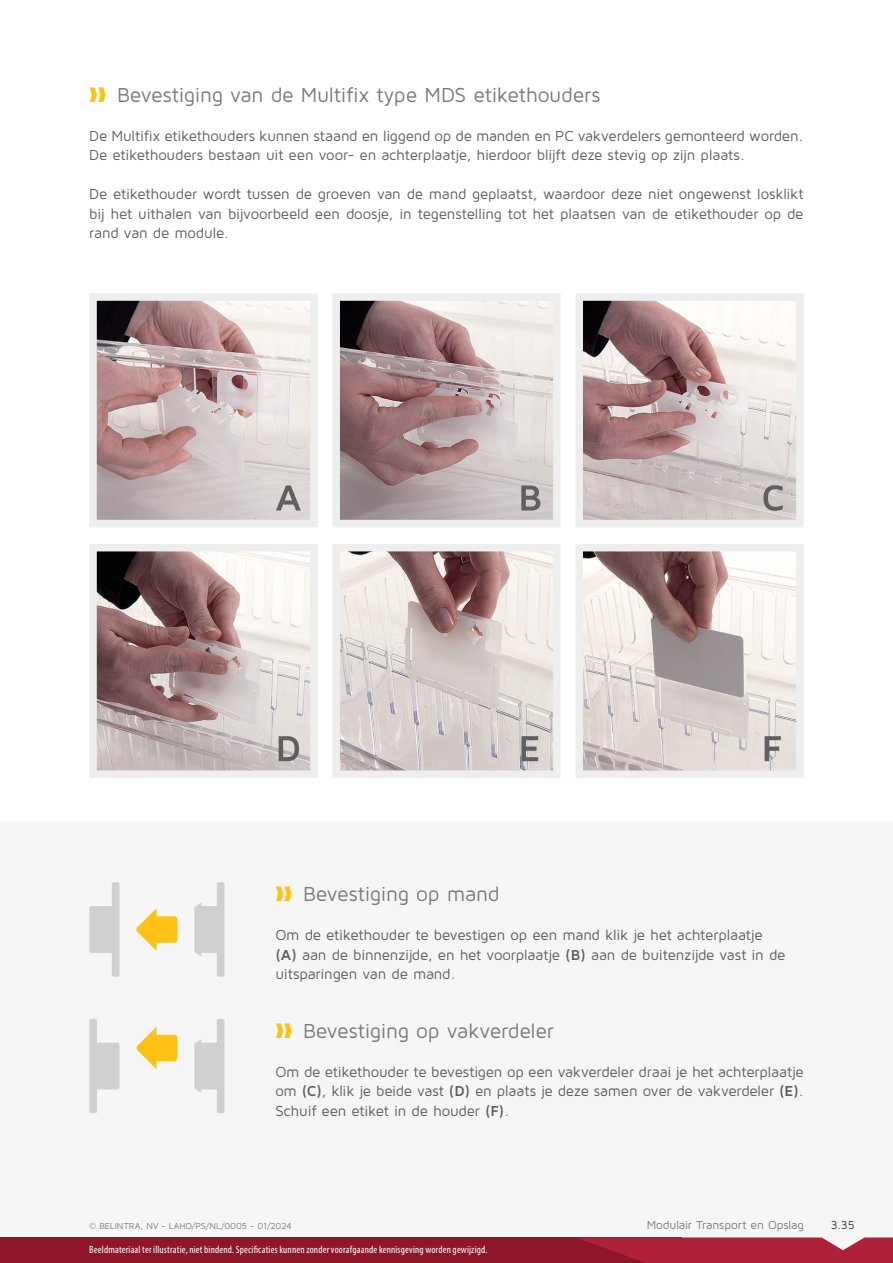
<style>
.page{position:relative;width:893px;height:1263px;background:#fff}
.page>*{position:absolute;margin:0;border:0;box-sizing:border-box;transform-origin:0 0}
.t1{font:21px "Maven Pro";letter-spacing:-.015em;color:#7a7c7f}
.main__intro_NL{font:15px/19.5px "Maven Pro";letter-spacing:-.015em;color:#5f5f62}
.t2{font:12px "Maven Pro";letter-spacing:-.015em;color:#7a7c7f}
.t3{font:12px "Maven Pro";color:#3c3c3d}
.t4{font:condensed 10.5px "Myriad Pro";letter-spacing:.015em;color:#fff}
.Paragraph_Style_2{font:9px "Maven Pro";letter-spacing:-.005em;color:#7a7c7f}
.s1{color:#fec115}
.s2{font-weight:700}
</style>
<div class="page">
<div style="left:0;top:822px;width:893px;height:441px;background:#f6f6f7"></div>
<img style="left:98px;top:302px;width:211px;height:216px">
<div style="left:89px;top:293px;width:229px;height:234px;border:8px solid #eeeeef"></div>
<img style="left:98px;top:553px;width:211px;height:216px">
<div style="left:89px;top:544px;width:229px;height:234px;border:8px solid #eeeeef"></div>
<img style="left:341px;top:302px;width:211px;height:216px">
<div style="left:332px;top:293px;width:229px;height:234px;border:8px solid #eeeeef"></div>
<img style="left:341px;top:553px;width:211px;height:216px">
<div style="left:332px;top:544px;width:229px;height:234px;border:8px solid #eeeeef"></div>
<img style="left:584px;top:302px;width:211px;height:216px">
<div style="left:575px;top:293px;width:229px;height:234px;border:8px solid #eeeeef"></div>
<img style="left:584px;top:553px;width:211px;height:216px">
<div style="left:575px;top:544px;width:229px;height:234px;border:8px solid #eeeeef"></div>
<svg style="left:276px;top:485px;width:25px;height:25px"></svg>
<svg style="left:521px;top:485px;width:19px;height:25px"></svg>
<svg style="left:763px;top:485px;width:20px;height:26px"></svg>
<svg style="left:279px;top:736px;width:20px;height:25px"></svg>
<svg style="left:521px;top:736px;width:17px;height:25px"></svg>
<svg style="left:765px;top:736px;width:16px;height:25px"></svg>
<div style="left:153px;top:916px;width:24px;height:27px;background:#fec115;border-radius:3px"></div>
<svg style="left:136px;top:908px;width:21px;height:43px"></svg>
<svg style="left:89px;top:882px;width:30px;height:95px"></svg>
<svg style="left:194px;top:882px;width:30px;height:95px"></svg>
<div style="left:153px;top:1035px;width:24px;height:26px;background:#fec115;border-radius:3px"></div>
<svg style="left:136px;top:1027px;width:21px;height:42px"></svg>
<svg style="left:89px;top:1019px;width:30px;height:94px"></svg>
<svg style="left:194px;top:1019px;width:30px;height:94px"></svg>
<div style="left:0;top:1237px;width:682px;height:26px;background:#8f152a"></div>
<svg style="left:576px;top:1237px;width:317px;height:26px"></svg>
<p class="t1" style="left:89px;top:82px;width:513px"><span class="s1">❱❱</span> Bevestiging van de Multifix type MDS etikethouders</p>
<p class="main__intro_NL" style="left:89px;top:125px;width:716px">De Multifix etikethouders kunnen staand en liggend op de manden en PC vakverdelers gemonteerd worden.<br>De etikethouders bestaan uit een voor- en achterplaatje, hierdoor blijft deze stevig op zijn plaats.</p>
<p class="main__intro_NL" style="left:89px;top:184px;width:716px;text-align:justify">De etikethouder wordt tussen de groeven van de mand geplaatst, waardoor deze niet ongewenst losklikt bij het uithalen van bijvoorbeeld een doosje, in tegenstelling tot het plaatsen van de etikethouder op de rand van de module.</p>
<p class="t1" style="left:275px;top:881px;width:226px"><span class="s1">❱❱</span> Bevestiging op mand</p>
<p class="main__intro_NL" style="left:275px;top:925px;width:512px">Om de etikethouder te bevestigen op een mand klik je het achterplaatje <span class="s2">(A)</span> aan de binnenzijde, en het voorplaatje <span class="s2">(B)</span> aan de buitenzijde vast in de uitsparingen van de mand.</p>
<p class="t1" style="left:275px;top:1018px;width:280px"><span class="s1">❱❱</span> Bevestiging op vakverdeler</p>
<p class="main__intro_NL" style="left:275px;top:1061px;width:530px;text-align:justify">Om de etikethouder te bevestigen op een vakverdeler draai je het achterplaatje om <span class="s2">(C)</span>, klik je beide vast <span class="s2">(D)</span> en plaats je deze samen over de vakverdeler <span class="s2">(E)</span>.<br>Schuif een etiket in de houder <span class="s2">(F)</span>.</p>
<p class="Paragraph_Style_2" style="left:89px;top:1220px;width:204px">© BELINTRA, NV - LAHO/PS/NL/0005 - 01/2024</p>
<p class="t4" style="left:89px;top:1244px;width:400px">Beeldmateriaal ter illustratie, niet bindend. Specificaties kunnen zonder voorafgaande kennisgeving worden gewijzigd.</p>
<p class="t2" style="left:647px;top:1217px;width:159px">Modulair Transport en Opslag</p>
<p class="t3" style="left:831px;top:1217px;width:26px">3.35</p>
</div>
